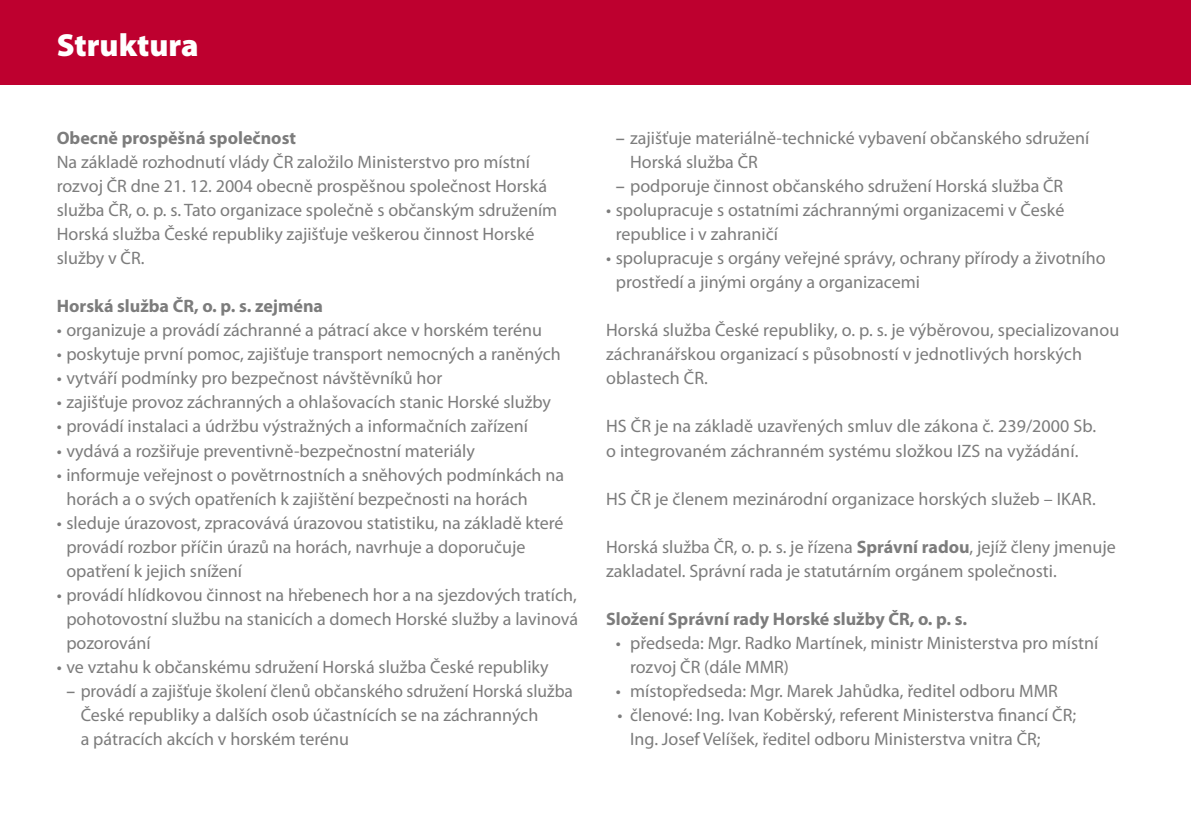
<style>
.page{position:relative;width:1191px;height:840px;background:#fff}
.page>*{position:absolute;margin:0;border:0;box-sizing:border-box;transform-origin:0 0}
.t1{font:900 32px "Myriad Pro";color:#fff}
.t2{font:18px/24px "Myriad Pro";color:#7c7c7c}
.t3{font:700 18px "Myriad Pro";color:#7c7c7c}
.s1{font-weight:600}
.s2{font-weight:700}
</style>
<div class="page">
<div style="left:0;top:0;width:1191px;height:85px;background:#be002f"></div>
<h1 class="t1" style="left:57px;top:27px;width:143px">Struktura</h1>
<p class="t3" style="left:57px;top:128px;width:241px">Obecně prospěšná společnost</p>
<p class="t2" style="left:57px;top:150px;width:502px">Na základě rozhodnutí vlády ČR založilo Ministerstvo pro místní rozvoj ČR dne 21. 12. 2004 obecně prospěšnou společnost Horská služba ČR, o. p. s. Tato organizace společně s občanským sdružením Horská služba České republiky zajišťuje veškerou činnost Horské služby v ČR.</p>
<p class="t3" style="left:57px;top:296px;width:268px">Horská služba ČR, o. p. s. zejména</p>
<p class="t2" style="left:57px;top:318px;width:487px">• organizuje a provádí záchranné a pátrací akce v horském terénu</p>
<p class="t2" style="left:57px;top:342px;width:505px">• poskytuje první pomoc, zajišťuje transport nemocných a raněných</p>
<p class="t2" style="left:57px;top:366px;width:387px">• vytváří podmínky pro bezpečnost návštěvníků hor</p>
<p class="t2" style="left:57px;top:390px;width:496px">• zajišťuje provoz záchranných a ohlašovacích stanic Horské služby</p>
<p class="t2" style="left:57px;top:414px;width:473px">• provádí instalaci a údržbu výstražných a informačních zařízení</p>
<p class="t2" style="left:57px;top:438px;width:420px">• vydává a rozšiřuje preventivně-bezpečnostní materiály</p>
<p class="t2" style="left:66px;top:462px;width:499px;text-indent:-10px">• informuje veřejnost o povětrnostních a sněhových podmínkách na horách a o svých opatřeních k zajištění bezpečnosti na horách</p>
<p class="t2" style="left:66px;top:510px;width:499px;text-indent:-10px">• sleduje úrazovost, zpracovává úrazovou statistiku, na základě které provádí rozbor příčin úrazů na horách, navrhuje a doporučuje opatření k jejich snížení</p>
<p class="t2" style="left:66px;top:582px;width:513px;text-align:justify;text-indent:-10px">• provádí hlídkovou činnost na hřebenech hor a na sjezdových tratích, pohotovostní službu na stanicích a domech Horské služby a lavinová pozorování</p>
<p class="t2" style="left:57px;top:654px;width:493px">• ve vztahu k občanskému sdružení Horská služba České republiky</p>
<p class="t2" style="left:81px;top:678px;width:494px;text-indent:-14px"><span class="s1">–</span> provádí a zajišťuje školení členů občanského sdružení Horská služba<br>České republiky a dalších osob účastnících se na záchranných<br>a pátracích akcích v horském terénu</p>
<p class="t2" style="left:630px;top:126px;width:461px;text-indent:-14px"><span class="s1">–</span> zajišťuje materiálně-technické vybavení občanského sdružení<br>Horská služba ČR</p>
<p class="t2" style="left:616px;top:174px;width:449px"><span class="s1">–</span> podporuje činnost občanského sdružení Horská služba ČR</p>
<p class="t2" style="left:616px;top:198px;width:450px;text-indent:-10px">• spolupracuje s ostatními záchrannými organizacemi v České republice i v zahraničí</p>
<p class="t2" style="left:616px;top:246px;width:491px;text-indent:-10px">• spolupracuje s orgány veřejné správy, ochrany přírody a životního prostředí a jinými orgány a organizacemi</p>
<p class="t2" style="left:606px;top:318px;width:514px">Horská služba České republiky, o. p. s. je výběrovou, specializovanou záchranářskou organizací s působností v jednotlivých horských oblastech ČR.</p>
<p class="t2" style="left:606px;top:414px;width:491px">HS ČR je na základě uzavřených smluv dle zákona č. 239/2000 Sb. o integrovaném záchranném systému složkou IZS na vyžádání.</p>
<p class="t2" style="left:606px;top:486px;width:491px">HS ČR je členem mezinárodní organizace horských služeb – IKAR.</p>
<p class="t2" style="left:606px;top:534px;width:511px">Horská služba ČR, o. p. s. je řízena <span class="s2">Správní radou</span>, jejíž členy jmenuje zakladatel. Správní rada je statutárním orgánem společnosti.</p>
<p class="t3" style="left:606px;top:608px;width:362px">Složení Správní rady Horské služby ČR, o. p. s.</p>
<p class="t2" style="left:630px;top:630px;width:470px;text-indent:-14px">• předseda: Mgr. Radko Martínek, ministr Ministerstva pro místní rozvoj ČR (dále MMR)</p>
<p class="t2" style="left:616px;top:678px;width:444px">• místopředseda: Mgr. Marek Jahůdka, ředitel odboru MMR</p>
<p class="t2" style="left:630px;top:702px;width:447px;text-indent:-13px">• členové: Ing. Ivan Koběrský, referent Ministerstva financí ČR;<br>Ing. Josef Velíšek, ředitel odboru Ministerstva vnitra ČR;</p>
</div>
